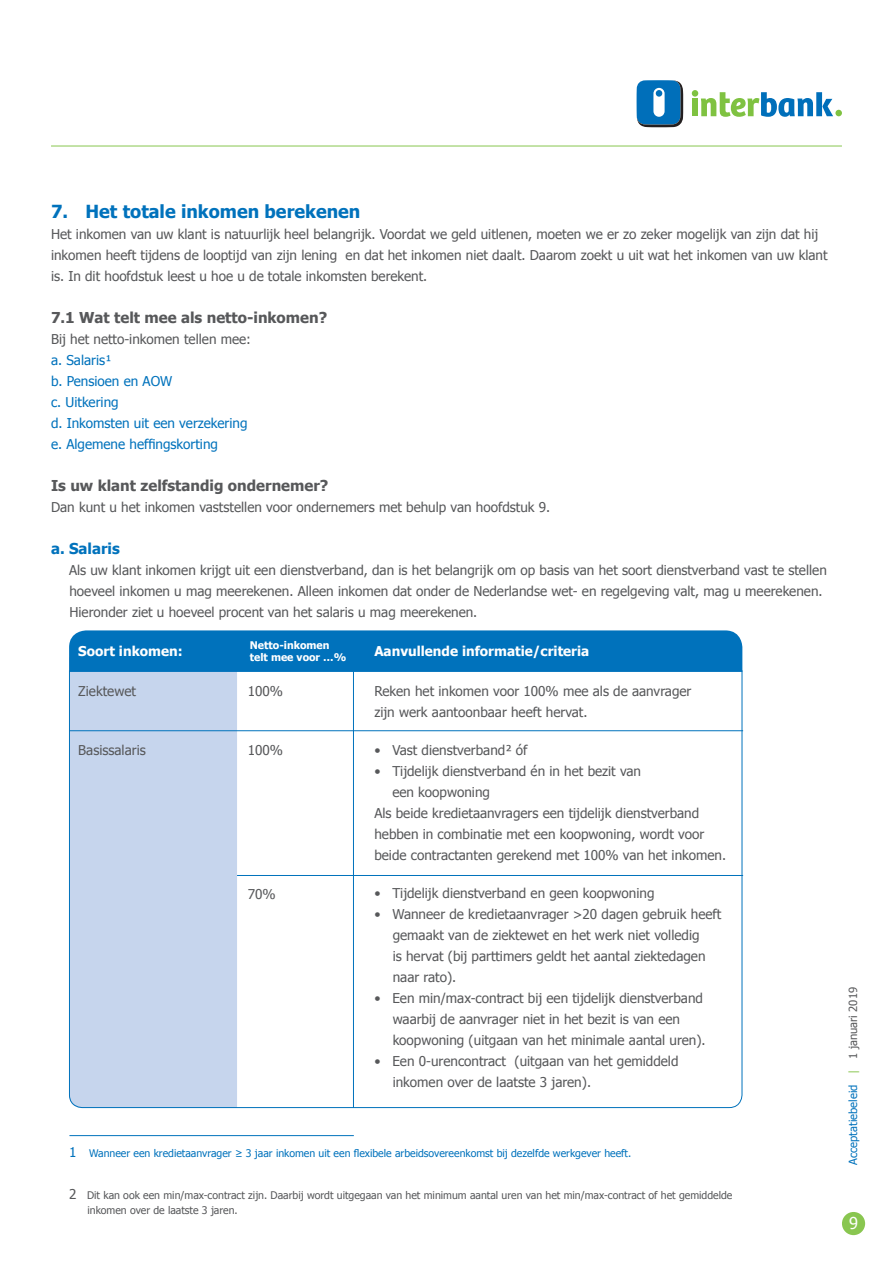
<style>
.page{position:relative;width:893px;height:1263px;background:#fff}
.page>*{position:absolute;margin:0;border:0;box-sizing:border-box;transform-origin:0 0}
.t1{font:700 18px "Tahoma";color:#0072bc}
.t2{font:16.35px "Tahoma";color:#fff}
.t3{font:700 15px "Tahoma";color:#57585a}
.t4{font:700 15px "Tahoma";color:#0072bc}
.t5{font:13.5px/21px "Tahoma";color:#57585a}
.t6{font:13.5px/21px "Tahoma";color:#0072bc}
.t7{font:700 13.5px "Tahoma";color:#fff}
.t8{font:11.25px "Tahoma";color:#0072bc}
.t9{font:10.5px/15px "Tahoma";color:#57585a}
.t10{font:10.5px "Tahoma";color:#0072bc}
.t11{font:700 10.5px/12.6px "Tahoma";color:#fff}
.s1{font-size:13.5px}
.s2{color:#89c650}
.s3{color:#57585a}
</style>
<div class="page">
<div style="left:692px;top:99px;width:6px;height:17px;background:#7fc241"></div>
<svg style="left:701px;top:92px;width:132px;height:25px"></svg>
<svg style="left:637px;top:80px;width:46px;height:47px;background:#2e7fb6"></svg>
<div style="left:692px;top:90px;width:6px;height:7px;background:#7fc241;border-radius:50%"></div>
<div style="left:835px;top:110px;width:7px;height:6px;background:#7fc241;border-radius:50%"></div>
<hr style="left:51px;top:146px;width:791px;height:1px;background:#89c650">
<div style="left:842px;top:1212px;width:23px;height:23px;background:#89c650;border-radius:50%"></div>
<div style="left:69px;top:630px;width:673px;height:40px;background:#0072bc"></div>
<svg style="left:69px;top:670px;width:674px;height:438px"></svg>
<hr style="left:237px;top:875px;width:506px;height:1px;background:#0072bc">
<hr style="left:69px;top:1135px;width:285px;height:1px;background:#0072bc">
<hr style="left:69px;top:730px;width:674px;height:1px;background:#0072bc">
<hr style="left:353px;top:670px;width:1px;height:438px;background:#0072bc">
<h1 class="t1" style="left:51px;top:199px;width:311px">7. Het totale inkomen berekenen</h1>
<p class="t5" style="left:51px;top:223px;width:778px">Het inkomen van uw klant is natuurlijk heel belangrijk. Voordat we geld uitlenen, moeten we er zo zeker mogelijk van zijn dat hij inkomen heeft tijdens de looptijd van zijn lening en dat het inkomen niet daalt. Daarom zoekt u uit wat het inkomen van uw klant is. In dit hoofdstuk leest u hoe u de totale inkomsten berekent.</p>
<p class="t3" style="left:51px;top:307px;width:278px">7.1 Wat telt mee als netto-inkomen?</p>
<p class="t5" style="left:51px;top:328px;width:202px">Bij het netto-inkomen tellen mee:</p>
<p class="t6" style="left:51px;top:349px;width:198px">a. Salaris¹<br>b. Pensioen en AOW<br>c. Uitkering<br>d. Inkomsten uit een verzekering e. Algemene heffingskorting</p>
<p class="t3" style="left:51px;top:475px;width:279px">Is uw klant zelfstandig ondernemer?</p>
<p class="t5" style="left:51px;top:496px;width:501px">Dan kunt u het inkomen vaststellen voor ondernemers met behulp van hoofdstuk 9.</p>
<p class="t4" style="left:51px;top:538px;width:70px">a. Salaris</p>
<p class="t5" style="left:69px;top:559px;width:759px">Als uw klant inkomen krijgt uit een dienstverband, dan is het belangrijk om op basis van het soort dienstverband vast te stellen hoeveel inkomen u mag meerekenen. Alleen inkomen dat onder de Nederlandse wet- en regelgeving valt, mag u meerekenen.<br>Hieronder ziet u hoeveel procent van het salaris u mag meerekenen.</p>
<p class="t7" style="left:78px;top:642px;width:106px">Soort inkomen:</p>
<p class="t11" style="left:250px;top:638px;width:98px">Netto-inkomen telt mee voor …%</p>
<p class="t7" style="left:374px;top:642px;width:216px">Aanvullende informatie/criteria</p>
<p class="t5" style="left:78px;top:680px;width:59px">Ziektewet</p>
<p class="t5" style="left:78px;top:739px;width:69px">Basissalaris</p>
<p class="t5" style="left:248px;top:680px;width:37px">100%</p>
<p class="t5" style="left:374px;top:679px;width:319px">Reken het inkomen voor 100% mee als de aanvrager zijn werk aantoonbaar heeft hervat.</p>
<p class="t5" style="left:248px;top:739px;width:37px">100%</p>
<p class="t5" style="left:374px;top:739px;width:155px">• Vast dienstverband² óf</p>
<p class="t5" style="left:374px;top:760px;width:268px">• Tijdelijk dienstverband én in het bezit van</p>
<p class="t5" style="left:392px;top:781px;width:99px">een koopwoning</p>
<p class="t5" style="left:374px;top:802px;width:326px">Als beide kredietaanvragers een tijdelijk dienstverband</p>
<p class="t5" style="left:374px;top:823px;width:331px">hebben in combinatie met een koopwoning, wordt voor</p>
<p class="t5" style="left:374px;top:844px;width:353px">beide contractanten gerekend met 100% van het inkomen.</p>
<p class="t5" style="left:248px;top:883px;width:29px">70%</p>
<p class="t5" style="left:374px;top:882px;width:282px">• Tijdelijk dienstverband en geen koopwoning</p>
<p class="t5" style="left:393px;top:903px;width:330px;text-indent:-18px">• Wanneer de kredietaanvrager &gt;20 dagen gebruik heeft gemaakt van de ziektewet en het werk niet volledig<br>is hervat (bij parttimers geldt het aantal ziektedagen naar rato).</p>
<p class="t5" style="left:393px;top:987px;width:314px;text-indent:-18px">• Een min/max-contract bij een tijdelijk dienstverband waarbij de aanvrager niet in het bezit is van een koopwoning (uitgaan van het minimale aantal uren).</p>
<p class="t5" style="left:393px;top:1050px;width:287px;text-indent:-18px">• Een 0-urencontract (uitgaan van het gemiddeld inkomen over de laatste 3 jaren).</p>
<p class="t10" style="left:69px;top:1146px;width:564px"><span class="s1">1</span> Wanneer een kredietaanvrager ≥ 3 jaar inkomen uit een flexibele arbeidsovereenkomst bij dezelfde werkgever heeft.</p>
<p class="t9" style="left:87px;top:1187px;width:646px;text-indent:-18px"><span class="s1">2</span> Dit kan ook een min/max-contract zijn. Daarbij wordt uitgegaan van het minimum aantal uren van het min/max-contract of het gemiddelde inkomen over de laatste 3 jaren.</p>
<p class="t8" style="left:845px;top:1165px;width:179px;rotate:-90deg">Acceptatiebeleid <span class="s2">|</span> <span class="s3">1 januari 2019</span></p>
<p class="t2" style="left:849px;top:1212px;width:10px">9</p>
</div>
